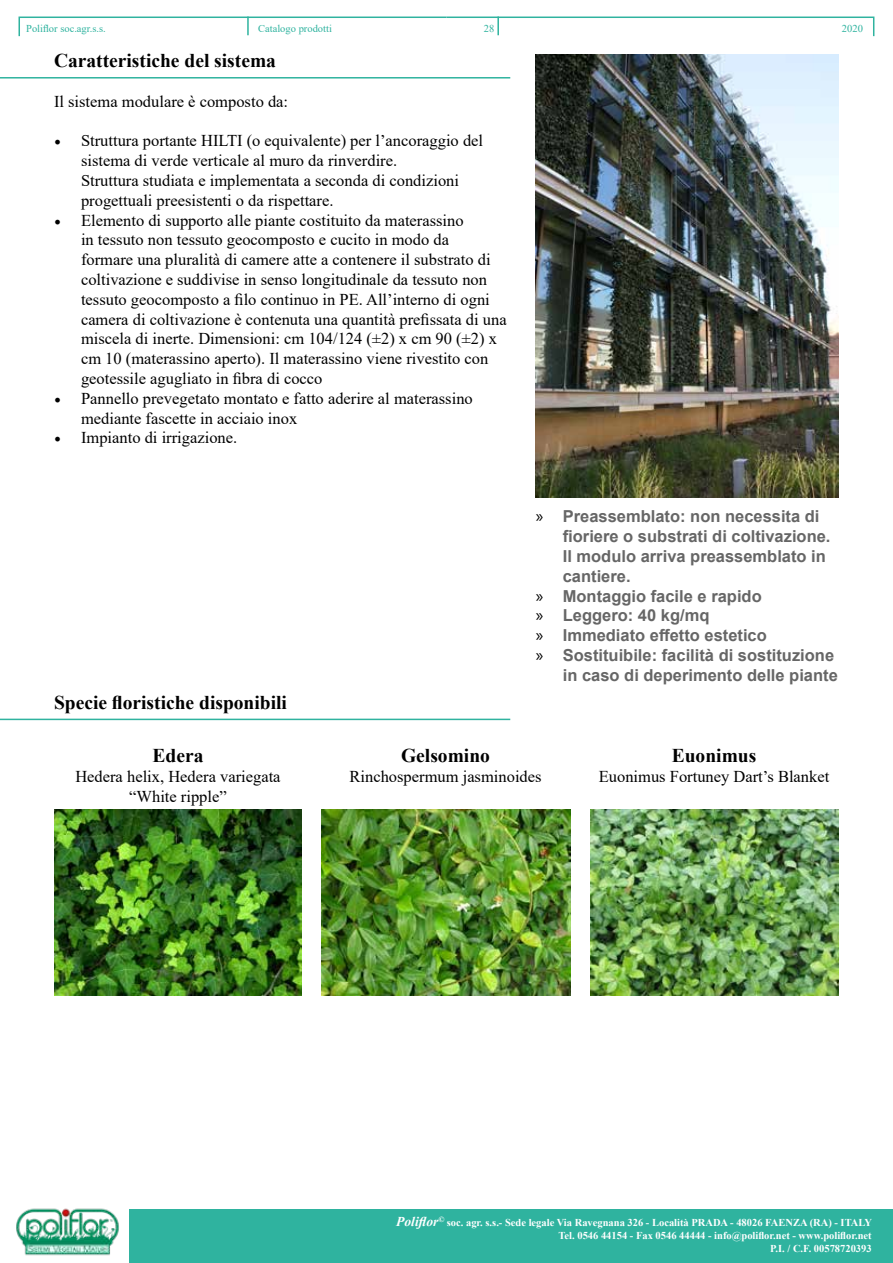
<style>
.page{position:relative;width:893px;height:1263px;background:#fff}
.page>*{position:absolute;margin:0;border:0;box-sizing:border-box;transform-origin:0 0}
.t1{font:700 19.5px "Times New Roman";color:#000}
.t2{font:16.5px/19.8px "Times New Roman";color:#000}
.t3{font:700 16.5px "Arial";color:#666}
.t4{font:700 10.5px/12.6px "Times New Roman";color:#fff;text-align:right}
.t5{font:10.5px "Times New Roman";color:#2fb39f}
.s1{font-family:"Minion Pro";font-size:18px}
.s2{font-family:"Myriad Pro";font-weight:400;font-size:18px;color:#000}
.s3{font-style:italic;font-size:13.5px}
</style>
<div class="page">
<div style="left:129px;top:1209px;width:764px;height:54px;background:#2fb39f"></div>
<hr style="left:0;top:77px;width:510px;height:2px;background:#2fb39f">
<img style="left:536px;top:55px;width:303px;height:442px">
<img style="left:16px;top:1208px;width:103px;height:48px">
<svg style="left:18px;top:16px;width:857px;height:21px"></svg>
<hr style="left:0;top:719px;width:510px;height:1px;background:#2fb39f">
<img style="left:54px;top:809px;width:248px;height:186px">
<img style="left:322px;top:809px;width:248px;height:186px">
<img style="left:590px;top:809px;width:249px;height:186px">
<p class="t5" style="left:26px;top:21px;width:81px">Poliflor soc.agr.s.s.</p>
<p class="t5" style="left:258px;top:21px;width:75px">Catalogo prodotti</p>
<p class="t5" style="left:484px;top:21px;width:12px">28</p>
<p class="t5" style="left:842px;top:21px;width:22px">2020</p>
<p class="t1" style="left:54px;top:47px;width:224px">Caratteristiche del sistema</p>
<p class="t2" style="left:54px;top:91px;width:236px">Il sistema modulare è composto da:</p>
<p class="t2" style="left:81px;top:130px;width:404px;text-indent:-27px"><span class="s1">•</span> Struttura portante HILTI (o equivalente) per l’ancoraggio del sistema di verde verticale al muro da rinverdire.<br>Struttura studiata e implementata a seconda di condizioni progettuali preesistenti o da rispettare.</p>
<p class="t2" style="left:81px;top:210px;width:427px;text-indent:-27px"><span class="s1">•</span> Elemento di supporto alle piante costituito da materassino<br>in tessuto non tessuto geocomposto e cucito in modo da<br>formare una pluralità di camere atte a contenere il substrato di coltivazione e suddivise in senso longitudinale da tessuto non tessuto geocomposto a filo continuo in PE. All’interno di ogni camera di coltivazione è contenuta una quantità prefissata di una miscela di inerte. Dimensioni: cm 104/124 (±2) x cm 90 (±2) x cm 10 (materassino aperto). Il materassino viene rivestito con geotessile agugliato in fibra di cocco</p>
<p class="t2" style="left:81px;top:388px;width:393px;text-indent:-27px"><span class="s1">•</span> Pannello prevegetato montato e fatto aderire al materassino mediante fascette in acciaio inox</p>
<p class="t2" style="left:54px;top:427px;width:185px"><span class="s1">•</span> Impianto di irrigazione.</p>
<p class="t3" style="left:536px;top:505px;width:285px"><span class="s2">»</span> Preassemblato: non necessita di</p>
<p class="t3" style="left:563px;top:525px;width:269px">fioriere o substrati di coltivazione.</p>
<p class="t3" style="left:563px;top:544px;width:265px">Il modulo arriva preassemblato in</p>
<p class="t3" style="left:563px;top:564px;width:69px">cantiere.</p>
<p class="t3" style="left:536px;top:584px;width:227px"><span class="s2">»</span> Montaggio facile e rapido</p>
<p class="t3" style="left:536px;top:604px;width:175px"><span class="s2">»</span> Leggero: 40 kg/mq</p>
<p class="t3" style="left:536px;top:624px;width:233px"><span class="s2">»</span> Immediato effetto estetico</p>
<p class="t3" style="left:536px;top:643px;width:300px"><span class="s2">»</span> Sostituibile: facilità di sostituzione</p>
<p class="t3" style="left:563px;top:663px;width:277px">in caso di deperimento delle piante</p>
<p class="t1" style="left:54px;top:688px;width:234px">Specie floristiche disponibili</p>
<p class="t1" style="left:152px;top:742px;width:52px">Edera</p>
<p class="t2" style="left:75px;top:766px;width:207px;text-align:center">Hedera helix, Hedera variegata “White ripple”</p>
<p class="t1" style="left:401px;top:742px;width:90px">Gelsomino</p>
<p class="t2" style="left:349px;top:766px;width:194px">Rinchospermum jasminoides</p>
<p class="t1" style="left:672px;top:742px;width:86px">Euonimus</p>
<p class="t2" style="left:599px;top:766px;width:232px">Euonimus Fortuney Dart’s Blanket</p>
<p class="t4" style="left:396px;top:1216px;width:477px"><span class="s3">Poliflor</span><sup>©</sup> soc. agr. s.s.- Sede legale Via Ravegnana 326 - Località PRADA - 48026 FAENZA (RA) - ITALY<br>Tel. 0546 44154 - Fax 0546 44444 - info@poliflor.net - www.poliflor.net<br>P.I. / C.F. 00578720393</p>
</div>
